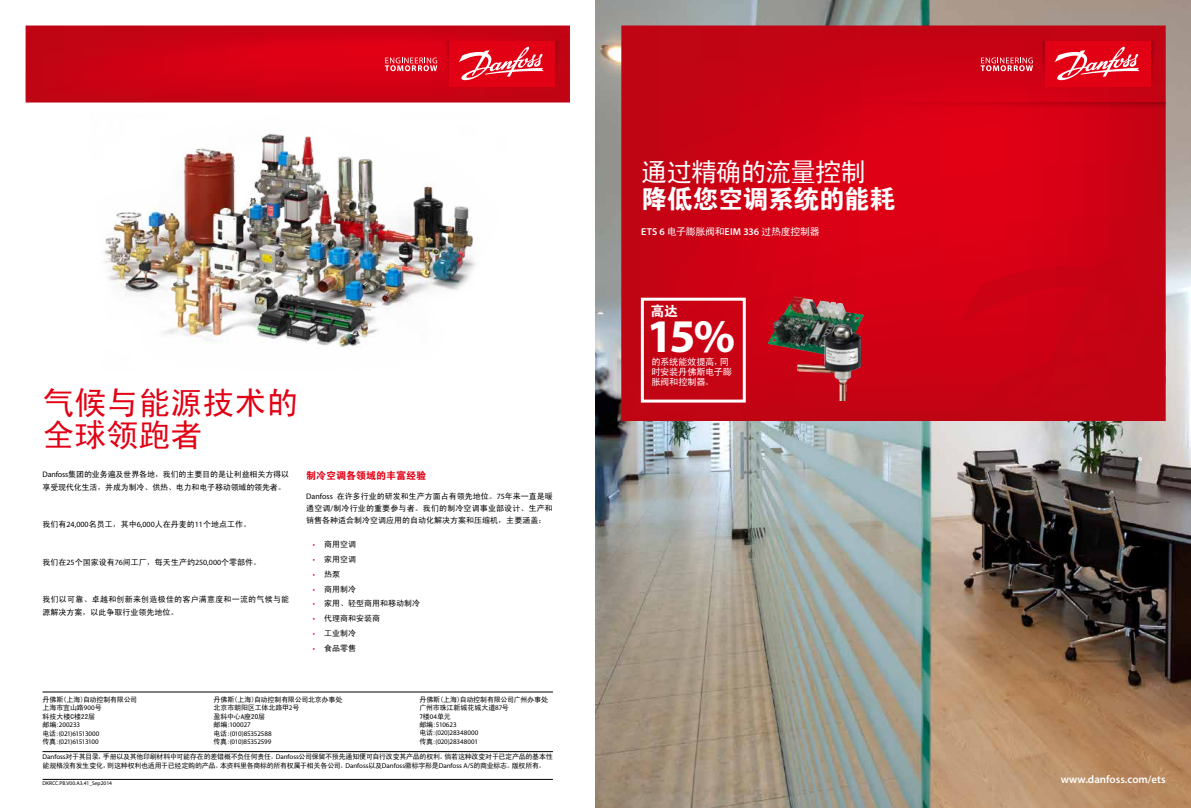
<style>
.page{position:relative;width:1191px;height:808px;background:#fff}
.page>*{position:absolute;margin:0;border:0;box-sizing:border-box;transform-origin:0 0}
.t1{font:700 47px "Myriad Pro";color:#fff}
.t2{font:32px/32px "Sim Hei";color:#e20015}
.t3{font:26px "FZDHTJW GB1 0";letter-spacing:-.025em;color:#fff}
.t4{font:26px "Sim Hei";letter-spacing:-.04em;color:#fff}
.t5{font:14px "FZDHTJW GB1 0";color:#fff}
.t6{font:600 11px "Myriad Pro";color:#fff}
.t7{font:10px "Sim Hei";letter-spacing:-.04em;color:#fff}
.t8{font:10px "FZDHTJW GB1 0";color:#e20015}
.t9{font:9.2px/10px "Sim Hei";letter-spacing:-.035em;color:#fff}
.t10{font:8px/12px "Sim Hei";color:#000}
.t11{font:8px/13px "Sim Hei";letter-spacing:.03em;color:#000}
.t12{font:7px/8.4px "Sim Hei";letter-spacing:-.03em;color:#000}
.t13{font:7px/8.4px "Myriad Pro";letter-spacing:-.025em;color:#000}
.t14{font:7px/8.4px "Myriad Pro";letter-spacing:-.045em;color:#000}
.t15{font:7px/8.6px "Sim Hei";letter-spacing:-.01em;color:#000}
.t16{font:5.5px "Myriad Pro";color:#000}
.s1{font-family:"Myriad Pro"}
.s2{font-family:"Myriad Pro";color:#e20015}
.s3{font-family:"Sim Hei"}
.s4{font-family:"Myriad Pro";font-weight:600}
</style>
<div class="page">
<img style="left:104px;top:133px;width:372px;height:214px">
<hr style="left:43px;top:779px;width:510px;height:1px;background:#000">
<hr style="left:43px;top:692px;width:510px;height:1px;background:#000">
<hr style="left:43px;top:751px;width:510px;height:1px;background:#000">
<svg style="left:26px;top:26px;width:544px;height:77px;background:#cc0315"></svg>
<svg style="left:554px;top:41px;width:9px;height:46px"></svg>
<div style="left:449px;top:41px;width:105px;height:46px;background:#e20015"></div>
<svg style="left:385px;top:41px;width:64px;height:46px;background:#dc1528"></svg>
<svg style="left:459px;top:46px;width:85px;height:35px"></svg>
<img style="left:595px;top:0;width:596px;height:808px">
<svg style="left:621px;top:26px;width:544px;height:395px;background:#cc0315"></svg>
<svg style="left:960px;top:247px;width:205px;height:174px;background:#c80214"></svg>
<svg style="left:1150px;top:41px;width:8px;height:46px"></svg>
<svg style="left:834px;top:102px;width:331px;height:8px;background:#cc0013"></svg>
<div style="left:1045px;top:41px;width:105px;height:46px;background:#e20015"></div>
<svg style="left:980px;top:41px;width:65px;height:46px;background:#ce1527"></svg>
<svg style="left:1054px;top:46px;width:85px;height:35px"></svg>
<svg style="left:788px;top:296px;width:6px;height:10px"></svg>
<img style="left:797px;top:325px;width:63px;height:76px">
<div style="left:641px;top:298px;width:105px;height:105px;border:3px solid #fff"></div>
<h2 class="t2" style="left:43px;top:386px;width:258px">气候与能源技术的全球领跑者</h2>
<p class="t10" style="left:43px;top:468px;width:248px;line-height:13px"><span class="s1">Danfoss</span>集团的业务遍及世界各地，我们的主要目的是让利益相关方得以享受现代化生活，并成为制冷、供热、电力和电子移动领域的领先者。</p>
<p class="t10" style="left:43px;top:518px;width:210px">我们有<span class="s1">24,000</span>名员工，其中<span class="s1">6,000</span>人在丹麦的<span class="s1">11</span>个地点工作。</p>
<p class="t10" style="left:43px;top:556px;width:220px">我们在<span class="s1">25</span>个国家设有<span class="s1">76</span>间工厂，每天生产约<span class="s1">250,000</span>个零部件。</p>
<p class="t11" style="left:43px;top:593px;width:248px">我们以可靠、卓越和创新来创造极佳的客户满意度和一流的气候与能源解决方案，以此争取行业领先地位。</p>
<p class="t8" style="left:306px;top:470px;width:121px">制冷空调各领域的丰富经验</p>
<p class="t10" style="left:306px;top:490px;width:248px;text-align:justify"><span class="s1">Danfoss</span> 在许多行业的研发和生产方面占有领先地位。<span class="s1">75</span>年来一直是暖通空调<span class="s1">/</span>制冷行业的重要参与者。我们的制冷空调事业部设计、生产和销售各种适合制冷空调应用的自动化解决方案和压缩机，主要涵盖：</p>
<p class="t10" style="left:313px;top:538px;width:45px"><span class="s2">•</span> 商用空调</p>
<p class="t10" style="left:313px;top:553px;width:45px"><span class="s2">•</span> 家用空调</p>
<p class="t10" style="left:313px;top:568px;width:29px"><span class="s2">•</span> 热泵</p>
<p class="t10" style="left:313px;top:583px;width:45px"><span class="s2">•</span> 商用制冷</p>
<p class="t10" style="left:313px;top:598px;width:109px"><span class="s2">•</span> 家用、轻型商用和移动制冷</p>
<p class="t10" style="left:313px;top:612px;width:69px"><span class="s2">•</span> 代理商和安装商</p>
<p class="t10" style="left:313px;top:627px;width:45px"><span class="s2">•</span> 工业制冷</p>
<p class="t10" style="left:313px;top:642px;width:45px"><span class="s2">•</span> 食品零售</p>
<p class="t15" style="left:43px;top:695px;width:96px">丹佛斯(上海)自动控制有限公司上海市宜山路<span class="s1">900</span>号<br>科技大楼C楼22层</p>
<p class="t14" style="left:43px;top:721px;width:59px"><span class="s3">邮编:</span>200233<br><span class="s3">电话:</span>(021)61513000<span class="s3">传真:</span>(021)61513100</p>
<p class="t12" style="left:419px;top:695px;width:130px">丹佛斯(上海)自动控制有限公司广州办事处广州市珠江新城花城大道<span class="s1">87</span>号<br>7楼<span class="s1">04</span>单元</p>
<p class="t13" style="left:419px;top:720px;width:61px"><span class="s3">邮编:</span>510623<br><span class="s3">电话:</span>(020)28348000<span class="s3">传真:</span>(020)28348001</p>
<p class="t12" style="left:43px;top:753px;width:512px"><span class="s1">Danfoss</span>对于其目录，手册以及其他印刷材料中可能存在的差错概不负任何责任。<span class="s1">Danfoss</span>公司保留不预先通知便可自行改变其产品的权利。倘若这种改变对于已定产品的基本性能规格没有发生变化，则这种权利也适用于已经定购的产品。本资料里各商标的所有权属于相关各公司。<span class="s1">Danfoss</span>以及<span class="s1">Danfoss</span>徽标字形是<span class="s1">Danfoss A/S</span>的商业标志。版权所有。</p>
<p class="t12" style="left:213px;top:695px;width:130px">丹佛斯(上海)自动控制有限公司北京办事处北京市朝阳区工体北路甲<span class="s1">2</span>号<br>盈科中心A座20层</p>
<p class="t13" style="left:214px;top:721px;width:60px"><span class="s3">邮编:</span>100027<br><span class="s3">电话:</span>(010)85352588<span class="s3">传真:</span>(010)85352599</p>
<p class="t16" style="left:43px;top:780px;width:71px">DKRCC.PB.V00.A3.41_Sep2014</p>
<h3 class="t4" style="left:641px;top:159px;width:227px">通过精确的流量控制</h3>
<h3 class="t3" style="left:641px;top:185px;width:256px">降低您空调系统的能耗</h3>
<p class="t7" style="left:641px;top:227px;width:180px"><span class="s4">ETS 6</span> 电子膨胀阀和<span class="s4">EIM 336</span> 过热度控制器</p>
<h3 class="t5" style="left:650px;top:304px;width:29px">高达</h3>
<p class="t9" style="left:651px;top:357px;width:82px">的系统能效提高，同时安装丹佛斯电子膨胀阀和控制器。</p>
<h1 class="t1" style="left:647px;top:306px;width:90px">15%</h1>
<h3 class="t6" style="left:1060px;top:772px;width:106px">www.danfoss.com/ets</h3>
</div>
